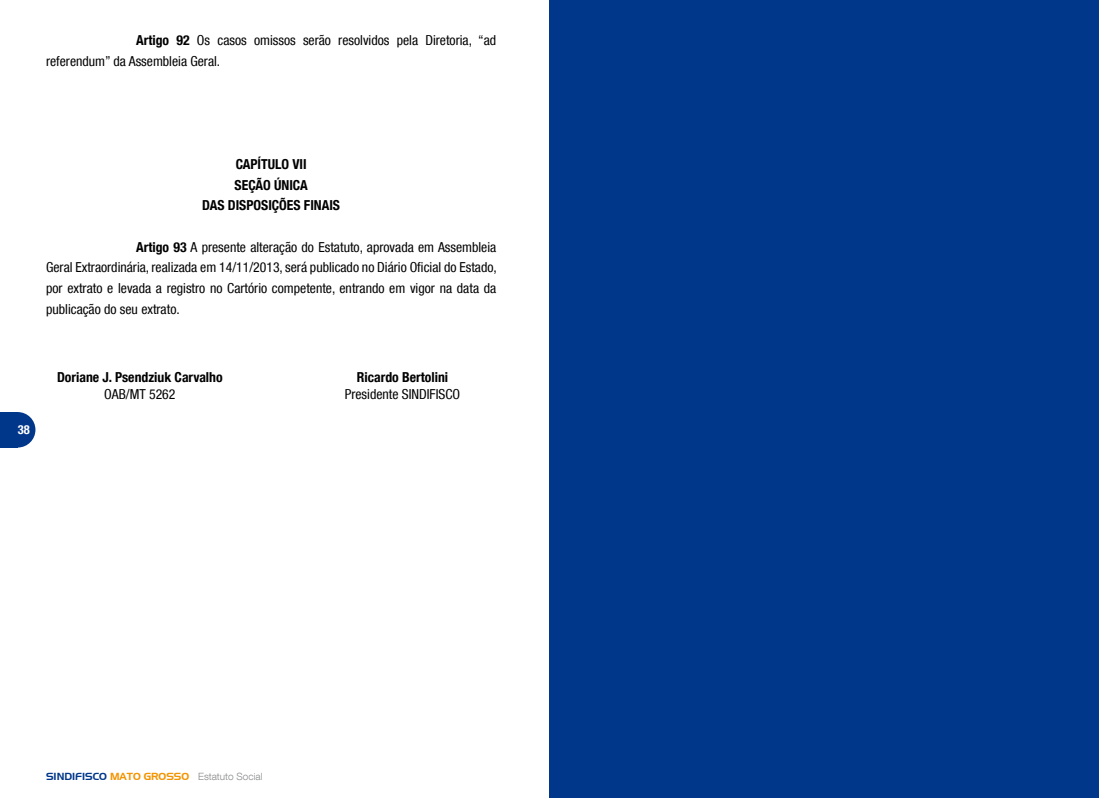
<style>
.page{position:relative;width:1099px;height:798px;background:#fff}
.page>*{position:absolute;margin:0;border:0;box-sizing:border-box;transform-origin:0 0}
.t1{font:condensed 13.75px/20.6px "Helvetica Neue LT Com";color:#000}
.t2{font:700 condensed 13.75px/20.6px "Helvetica Neue LT Com";color:#000;text-align:center}
.t3{font:700 condensed 12.5px "Helvetica Neue LT Com";color:#fff}
.t4{font:300 10px "Helvetica Neue LT Com";color:#87888a}
.s1{font-weight:700}
.s2{font-family:"Aero Regular SWFTE";font-weight:400;color:#00378b}
.s3{font-family:"Aero Regular SWFTE";font-weight:400;color:#f39400}
</style>
<div class="page">
<div style="left:0;top:412px;width:18px;height:35px;background:#00378b"></div>
<div style="left:0;top:412px;width:35px;height:35px;background:#00378b;border-radius:50%"></div>
<div style="left:549px;top:0;width:549px;height:797px;background:#00378b"></div>
<p class="t1" style="left:46px;top:30px;width:451px;text-indent:90px"><span class="s1">Artigo 92</span> Os casos omissos serão resolvidos pela Diretoria, “ad referendum” da Assembleia Geral.</p>
<p class="t2" style="left:202px;top:154px;width:139px">CAPÍTULO VII<br>SEÇÃO ÚNICA<br>DAS DISPOSIÇÕES FINAIS</p>
<p class="t1" style="left:46px;top:236px;width:452px;text-align:justify;text-indent:90px"><span class="s1">Artigo 93</span> A presente alteração do Estatuto, aprovada em Assembleia Geral Extraordinária, realizada em 14/11/2013, será publicado no Diário Oficial do Estado, por extrato e levada a registro no Cartório competente, entrando em vigor na data da publicação do seu extrato.</p>
<p class="t3" style="left:18px;top:422px;width:13px">38</p>
<p class="t2" style="left:57px;top:367px;width:167px">Doriane J. Psendziuk Carvalho</p>
<p class="t1" style="left:104px;top:383px;width:73px">OAB/MT 5262</p>
<p class="t2" style="left:357px;top:367px;width:93px">Ricardo Bertolini</p>
<p class="t1" style="left:345px;top:383px;width:117px">Presidente SINDIFISCO</p>
<p class="t4" style="left:46px;top:770px;width:218px"><span class="s2">SINDIFISCO</span> <span class="s3">MATO GROSSO</span> Estatuto Social</p>
</div>
